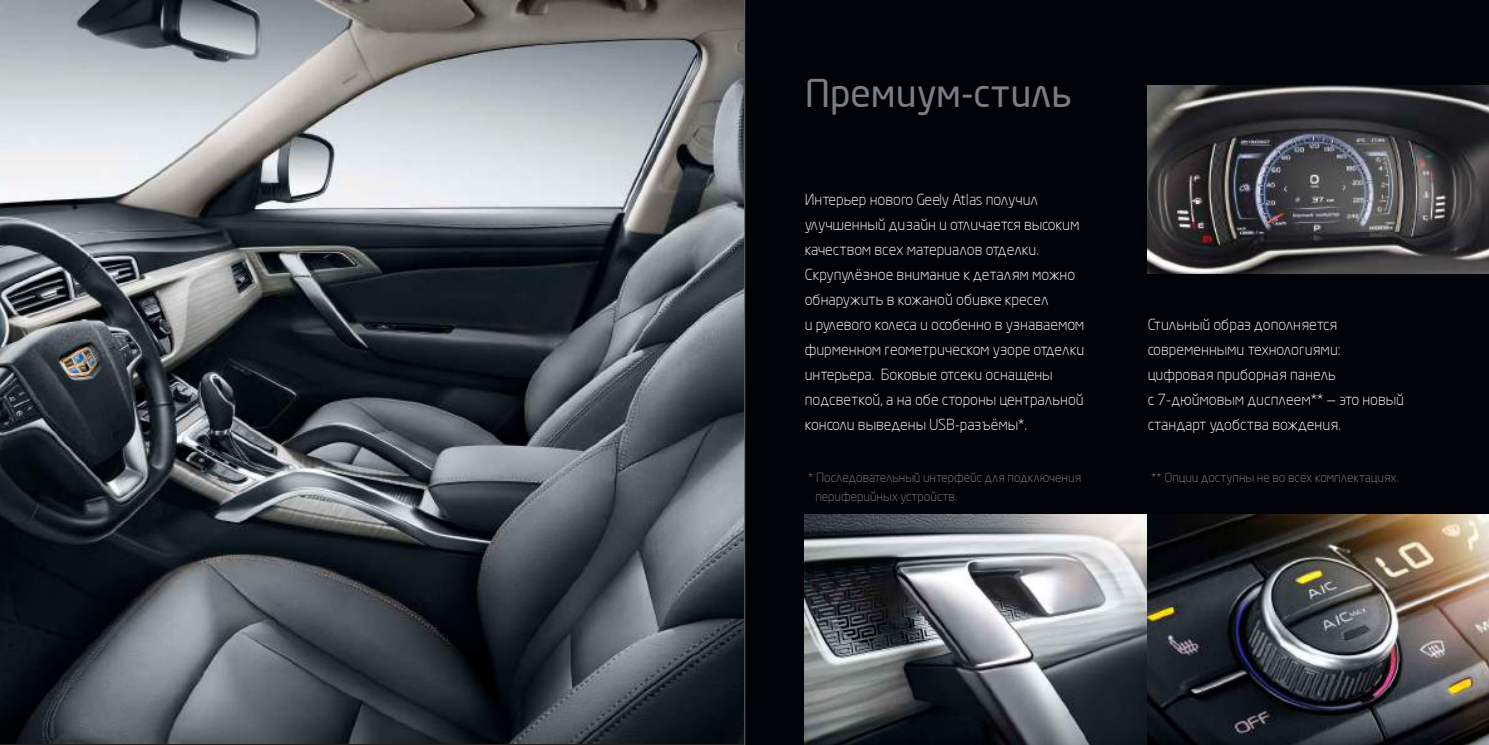
<style>
.page{position:relative;width:1489px;height:745px;background:#fff}
.page>*{position:absolute;margin:0;border:0;box-sizing:border-box;transform-origin:0 0}
.t1{font:37.5px "Neo Sans Cyr";color:#7d7c7e}
.t2{font:300 15px/25px "Neo Sans Cyr";color:#fff}
.t3{font:300 12.5px/18.8px "Neo Sans Cyr";color:#7d7c7e}
</style>
<div class="page">
<div style="left:0;top:0;width:1488px;height:744px;background:#000409"></div>
<img style="left:804px;top:514px;width:684px;height:230px">
<img style="left:1147px;top:86px;width:341px;height:188px">
<img style="left:0;top:0;width:744px;height:743px">
<hr style="left:744px;top:0;width:1px;height:744px;background:#656365">
<h1 class="t1" style="left:804px;top:71px;width:268px">Премиум-стиль</h1>
<p class="t2" style="left:804px;top:186px;width:281px">Интерьер нового Geely Atlas получил улучшенный дизайн и отличается высоким качеством всех материалов отделки.<br>Скрупулёзное внимание к деталям можно обнаружить в кожаной обивке кресел<br>и рулевого колеса и особенно в узнаваемом фирменном геометрическом узоре отделки интерьера. Боковые отсеки оснащены подсветкой, а на обе стороны центральной консоли выведены USB-разъёмы*.</p>
<p class="t3" style="left:815px;top:467px;width:267px;text-indent:-7px">* Последовательный интерфейс для подключения периферийных устройств.</p>
<p class="t3" style="left:1151px;top:467px;width:249px">** Опции доступны не во всех комплектациях.</p>
<p class="t2" style="left:1147px;top:311px;width:258px">Стильный образ дополняется современными технологиями: цифровая приборная панель<br>с 7-дюймовым дисплеем** — это новый стандарт удобства вождения.</p>
</div>
